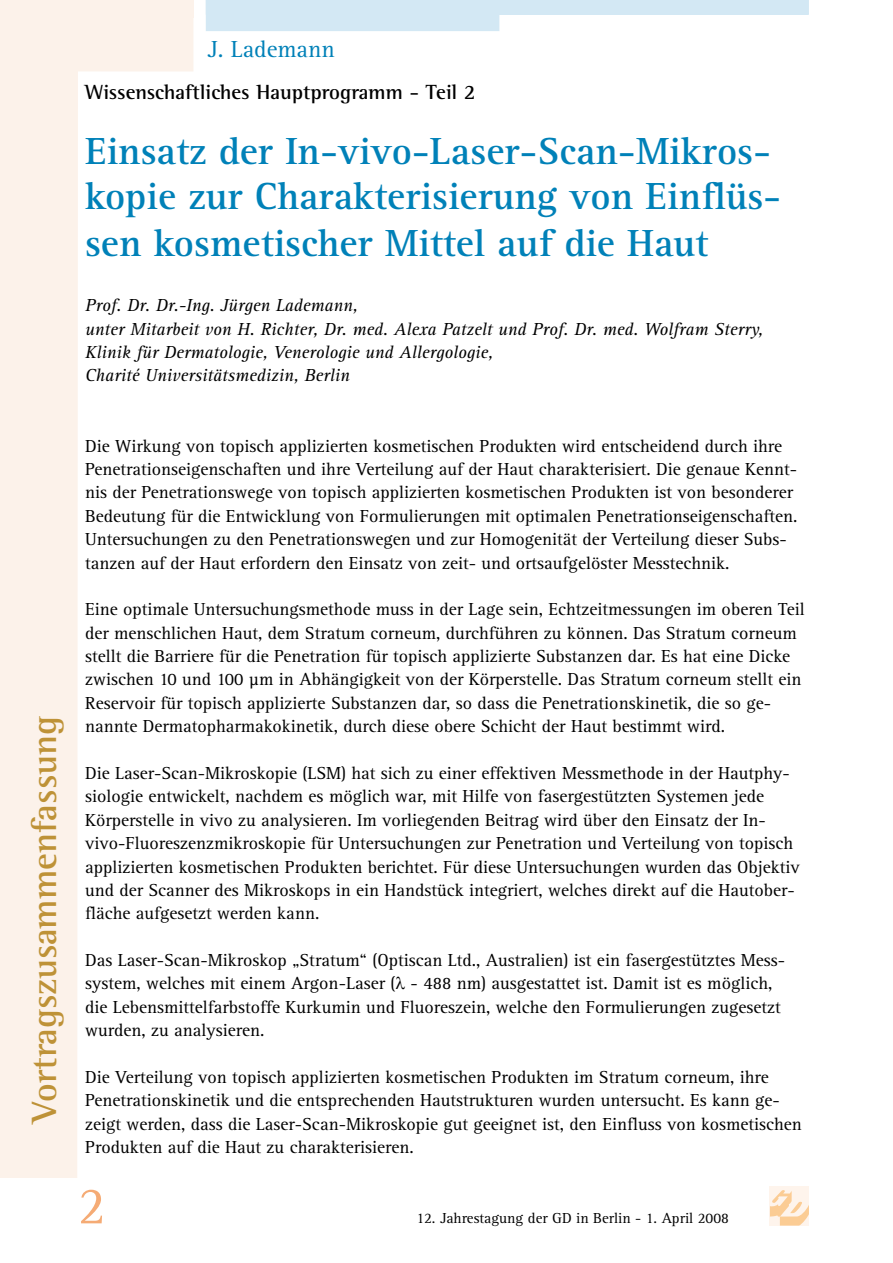
<style>
.page{position:relative;width:893px;height:1263px;background:#fff}
.page>*{position:absolute;margin:0;border:0;box-sizing:border-box;transform-origin:0 0}
.t1{font:54px "Agfa Rotis Serif";color:#f5ab75}
.t2{font:700 39px/45.9px "Agfa Rotis Serif";color:#0081b8}
.t3{font:700 36px "Agfa Rotis Semi Serif";color:#be9237}
.t4{font:24px "Agfa Rotis Serif";color:#0081b8}
.t5{font:700 21px "Agfa Rotis Semi Serif";color:#000}
.t6{font:18px/23.4px "Agfa Rotis Serif";color:#000}
.t7{font:italic 18px/23.4px "Agfa Rotis Serif";color:#000}
.t8{font:15px "Agfa Rotis Serif";color:#000}
</style>
<div class="page">
<div style="left:770px;top:1186px;width:39px;height:39px;background:#fef4ec"></div>
<svg style="left:770px;top:1190px;width:39px;height:35px"></svg>
<svg style="left:0;top:0;width:194px;height:1178px"></svg>
<div style="left:0;top:0;width:193px;height:17px;background:#fcf2ea"></div>
<svg style="left:206px;top:0;width:603px;height:31px"></svg>
<h3 class="t4" style="left:208px;top:36px;width:129px">J. Lademann</h3>
<p class="t5" style="left:85px;top:79px;width:392px">Wissenschaftliches Hauptprogramm - Teil 2</p>
<h2 class="t2" style="left:85px;top:129px;width:698px">Einsatz der In-vivo-Laser-Scan-Mikros&shy;kopie zur Charakterisierung von Einflüs&shy;sen kosmetischer Mittel auf die Haut</h2>
<p class="t7" style="left:85px;top:294px;width:680px">Prof. Dr. Dr.-Ing. Jürgen Lademann,<br>unter Mitarbeit von H. Richter, Dr. med. Alexa Patzelt und Prof. Dr. med. Wolfram Sterry, Klinik für Dermatologie, Venerologie und Allergologie,<br>Charité Universitätsmedizin, Berlin</p>
<h3 class="t3" style="left:23px;top:1123px;width:409px;rotate:-90deg">Vortragszusammenfassung</h3>
<p class="t6" style="left:85px;top:434px;width:714px">Die Wirkung von topisch applizierten kosmetischen Produkten wird entscheidend durch ihre Penetrationseigenschaften und ihre Verteilung auf der Haut charakterisiert. Die genaue Kennt&shy;nis der Penetrationswege von topisch applizierten kosmetischen Produkten ist von besonderer Bedeutung für die Entwicklung von Formulierungen mit optimalen Penetrationseigenschaften.<br>Untersuchungen zu den Penetrationswegen und zur Homogenität der Verteilung dieser Subs&shy;tanzen auf der Haut erfordern den Einsatz von zeit- und ortsaufgelöster Messtechnik.</p>
<p class="t6" style="left:85px;top:598px;width:721px">Eine optimale Untersuchungsmethode muss in der Lage sein, Echtzeitmessungen im oberen Teil der menschlichen Haut, dem Stratum corneum, durchführen zu können. Das Stratum corneum stellt die Barriere für die Penetration für topisch applizierte Substanzen dar. Es hat eine Dicke zwischen 10 und 100 µm in Abhängigkeit von der Körperstelle. Das Stratum corneum stellt ein Reservoir für topisch applizierte Substanzen dar, so dass die Penetrationskinetik, die so ge&shy;nannte Dermatopharmakokinetik, durch diese obere Schicht der Haut bestimmt wird.</p>
<p class="t6" style="left:85px;top:762px;width:716px">Die Laser-Scan-Mikroskopie (LSM) hat sich zu einer effektiven Messmethode in der Hautphy&shy;siologie entwickelt, nachdem es möglich war, mit Hilfe von fasergestützten Systemen jede Körperstelle in vivo zu analysieren. Im vorliegenden Beitrag wird über den Einsatz der In&shy;vivo-Fluoreszenzmikroskopie für Untersuchungen zur Penetration und Verteilung von topisch applizierten kosmetischen Produkten berichtet. Für diese Untersuchungen wurden das Objektiv und der Scanner des Mikroskops in ein Handstück integriert, welches direkt auf die Hautober&shy;fläche aufgesetzt werden kann.</p>
<p class="t6" style="left:85px;top:949px;width:702px">Das Laser-Scan-Mikroskop „Stratum“ (Optiscan Ltd., Australien) ist ein fasergestütztes Mess&shy;system, welches mit einem Argon-Laser (● - 488 nm) ausgestattet ist. Damit ist es möglich, die Lebensmittelfarbstoffe Kurkumin und Fluoreszein, welche den Formulierungen zugesetzt wurden, zu analysieren.</p>
<p class="t6" style="left:85px;top:1066px;width:718px">Die Verteilung von topisch applizierten kosmetischen Produkten im Stratum corneum, ihre Penetrationskinetik und die entsprechenden Hautstrukturen wurden untersucht. Es kann ge&shy;zeigt werden, dass die Laser-Scan-Mikroskopie gut geeignet ist, den Einfluss von kosmetischen Produkten auf die Haut zu charakterisieren.</p>
<h1 class="t1" style="left:78px;top:1175px;width:30px">2</h1>
<p class="t8" style="left:416px;top:1209px;width:314px">12. Jahrestagung der GD in Berlin - 1. April 2008</p>
</div>
